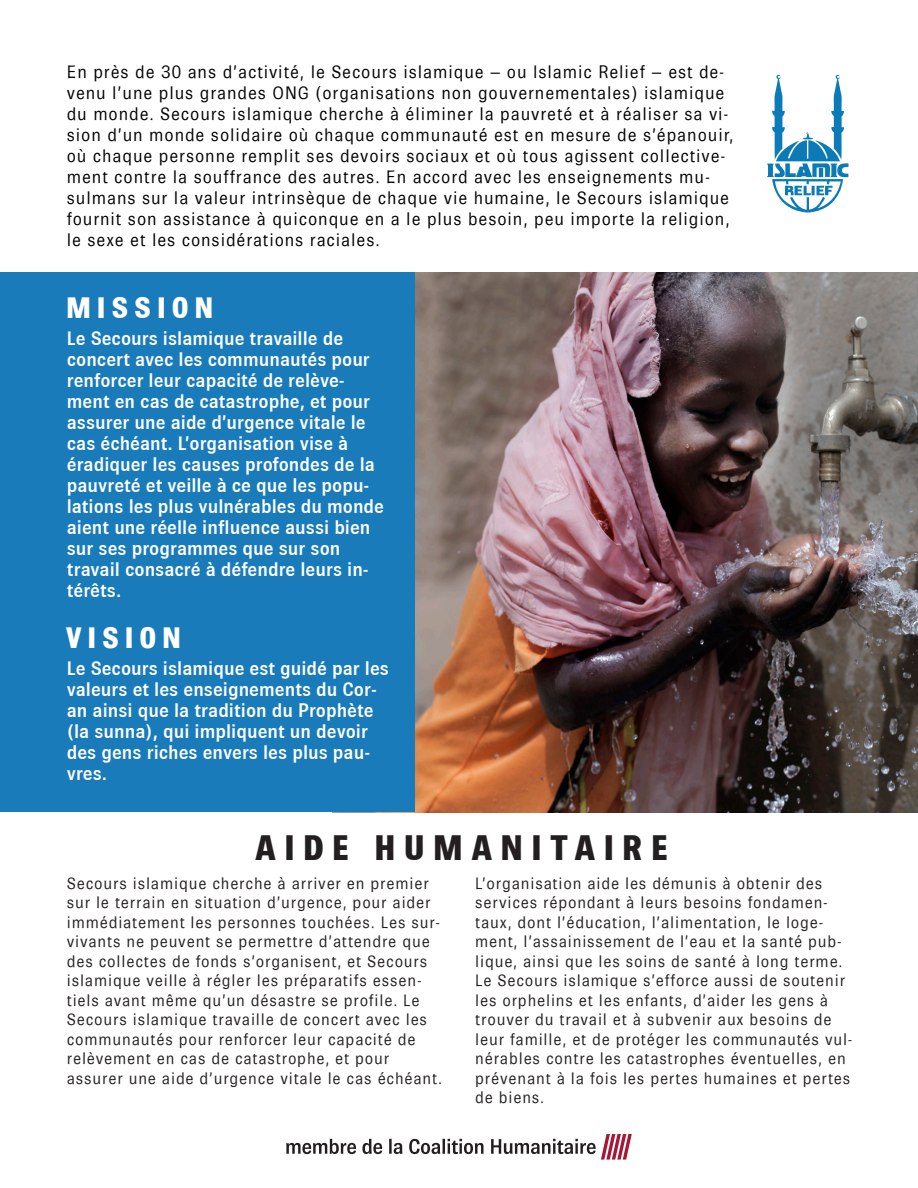
<style>
.page{position:relative;width:918px;height:1188px;background:#fff}
.page>*{position:absolute;margin:0;border:0;box-sizing:border-box;transform-origin:0 0}
.t1{font:800 36px "Brown";letter-spacing:.27em;color:#231f20}
.t2{font:800 30px "Brown";letter-spacing:.24em;color:#fff}
.t3{font:30px "Brown Display";letter-spacing:.24em;color:#fff}
.t4{font:500 19.5px/21px "Brown";color:#fff}
.t5{font:300 18px/21px "Brown";letter-spacing:.05em;color:#000}
.t6{font:300 16.5px/19.5px "Brown";letter-spacing:.05em;color:#231f20}
</style>
<div class="page">
<img style="left:415px;top:272px;width:503px;height:540px">
<div style="left:0;top:272px;width:415px;height:540px;background:#197bba"></div>
<svg style="left:286px;top:1139px;width:70px;height:15px"></svg>
<svg style="left:362px;top:1139px;width:20px;height:15px"></svg>
<svg style="left:389px;top:1139px;width:13px;height:15px"></svg>
<svg style="left:409px;top:1139px;width:75px;height:15px"></svg>
<svg style="left:491px;top:1134px;width:141px;height:26px"></svg>
<svg style="left:767px;top:75px;width:81px;height:138px"></svg>
<p class="t5" style="left:67px;top:61px;width:668px">En près de 30 ans d’activité, le Secours islamique – ou Islamic Relief – est de&shy;venu l’une plus grandes ONG (organisations non gouvernementales) islamique du monde. Secours islamique cherche à éliminer la pauvreté et à réaliser sa vi&shy;sion d’un monde solidaire où chaque communauté est en mesure de s’épanouir, où chaque personne remplit ses devoirs sociaux et où tous agissent collective&shy;ment contre la souffrance des autres. En accord avec les enseignements mu&shy;sulmans sur la valeur intrinsèque de chaque vie humaine, le Secours islamique fournit son assistance à quiconque en a le plus besoin, peu importe la religion, le sexe et les considérations raciales.</p>
<p class="t2" style="left:67px;top:291px;width:147px">MISSION</p>
<p class="t4" style="left:67px;top:328px;width:319px">Le Secours islamique travaille de concert avec les communautés pour renforcer leur capacité de relève&shy;ment en cas de catastrophe, et pour assurer une aide d’urgence vitale le cas échéant. L’organisation vise à éradiquer les causes profondes de la pauvreté et veille à ce que les popu&shy;lations les plus vulnérables du monde aient une réelle influence aussi bien sur ses programmes que sur son travail consacré à défendre leurs in&shy;térêts.</p>
<p class="t3" style="left:67px;top:620px;width:115px">VISION</p>
<p class="t4" style="left:67px;top:657px;width:324px">Le Secours islamique est guidé par les valeurs et les enseignements du Cor&shy;an ainsi que la tradition du Prophète (la sunna), qui impliquent un devoir des gens riches envers les plus pau&shy;vres.</p>
<p class="t1" style="left:256px;top:828px;width:413px">AIDE HUMANITAIRE</p>
<p class="t6" style="left:67px;top:873px;width:375px">Secours islamique cherche à arriver en premier sur le terrain en situation d’urgence, pour aider immédiatement les personnes touchées. Les sur&shy;vivants ne peuvent se permettre d’attendre que des collectes de fonds s’organisent, et Secours islamique veille à régler les préparatifs essen&shy;tiels avant même qu’un désastre se profile. Le Secours islamique travaille de concert avec les communautés pour renforcer leur capacité de relèvement en cas de catastrophe, et pour</p>
<p class="t6" style="left:67px;top:1068px;width:377px">assurer une aide d’urgence vitale le cas échéant.</p>
<p class="t6" style="left:475px;top:873px;width:379px">L’organisation aide les démunis à obtenir des services répondant à leurs besoins fondamen&shy;taux, dont l’éducation, l’alimentation, le loge&shy;ment, l’assainissement de l’eau et la santé pub&shy;lique, ainsi que les soins de santé à long terme.<br>Le Secours islamique s’efforce aussi de soutenir les orphelins et les enfants, d’aider les gens à trouver du travail et à subvenir aux besoins de leur famille, et de protéger les communautés vul&shy;nérables contre les catastrophes éventuelles, en prévenant à la fois les pertes humaines et pertes de biens.</p>
</div>
